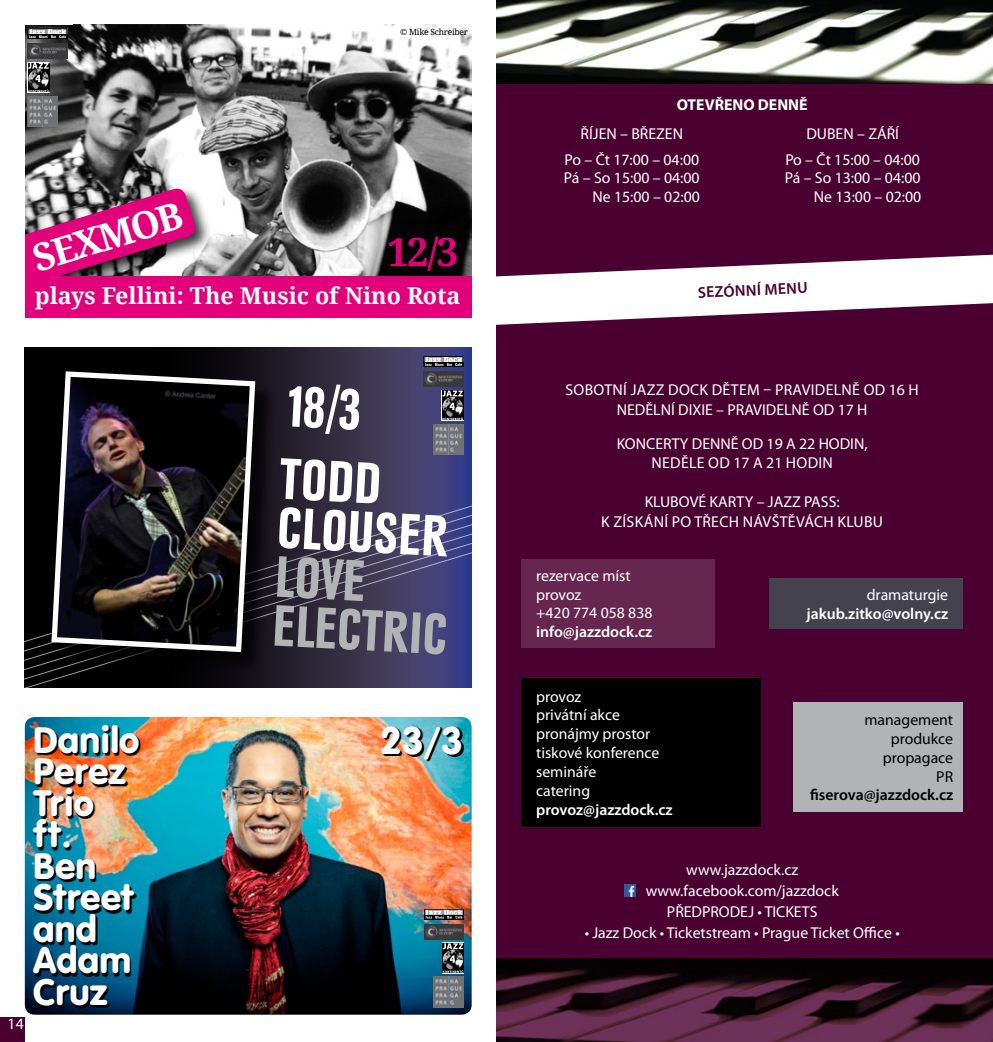
<style>
.page{position:relative;width:993px;height:1042px;background:#fff}
.page>*{position:absolute;margin:0;border:0;box-sizing:border-box;transform-origin:0 0}
.t1{font:700 condensed 60.73px/49px "URW Grotesk TEE";color:#fff}
.t2{font:700 condensed 60.73px/49px "URW Grotesk TEE";color:#b1b3b4}
.t3{font:40.25px "VAG Rundschrift DEE";color:#fff}
.t4{font:38.5px/31.5px "VAG Rundschrift DEE";color:#fff}
.t5{font:700 38.5px "Droid Serif";color:#e2007a}
.t6{font:700 37.27px "Droid Serif";color:#fff}
.t7{font:700 23.28px "Droid Serif";color:#fff}
.t8{font:15.75px/18.7px "Myriad Pro";color:#fff}
.t9{font:600 15.75px "Myriad Pro";color:#fff}
.t10{font:15.75px/18.7px "Myriad Pro";color:#000;text-align:right}
.t11{font:600 15.75px "Myriad Pro";color:#000}
.t12{font:700 15.75px "Myriad Pro";color:#fff}
.t13{font:600 15.75px "Myriad Pro";color:#4a0031}
.t14{font:8.4px "Droid Serif";letter-spacing:-.025em;color:#010101}
</style>
<div class="page">
<div style="left:0;top:1017px;width:25px;height:25px;background:#4a0031"></div>
<div style="left:496px;top:0;width:496px;height:1042px;background:#4a0031"></div>
<img style="left:496px;top:0;width:496px;height:83px">
<div style="left:521px;top:559px;width:193px;height:88px;background:#672650"></div>
<div style="left:769px;top:578px;width:193px;height:51px;background:#45424f"></div>
<div style="left:521px;top:678px;width:239px;height:148px;background:#000"></div>
<div style="left:793px;top:702px;width:169px;height:109px;background:#b1b3b4"></div>
<img style="left:496px;top:958px;width:496px;height:84px">
<svg style="left:496px;top:255px;width:496px;height:70px"></svg>
<svg style="left:624px;top:885px;width:11px;height:11px"></svg>
<img style="left:25px;top:25px;width:446px;height:251px">
<div style="left:0;top:186px;width:212px;height:121px;background:#000;opacity:.75"></div>
<svg style="left:25px;top:186px;width:172px;height:90px;background:#b53b7d"></svg>
<div style="left:25px;top:276px;width:446px;height:42px;background:#e2007a"></div>
<svg style="left:25px;top:347px;width:446px;height:154px;background:#2b273f"></svg>
<div style="left:0;top:0;width:25px;height:327px;background:#fff"></div>
<img style="left:25px;top:717px;width:446px;height:297px">
<svg style="left:30px;top:31px;width:35px;height:6px"></svg>
<div style="left:28px;top:29px;width:39px;height:10px;border:1px solid #000"></div>
<svg style="left:425px;top:358px;width:36px;height:7px"></svg>
<div style="left:423px;top:356px;width:40px;height:11px;border:1px solid #000"></div>
<svg style="left:426px;top:911px;width:35px;height:6px"></svg>
<div style="left:424px;top:909px;width:39px;height:10px;border:1px solid #000"></div>
<img style="left:34px;top:727px;width:107px;height:281px">
<img style="left:383px;top:727px;width:80px;height:34px">
<svg style="left:24px;top:501px;width:448px;height:9px;background:#322f4d"></svg>
<svg style="left:24px;top:510px;width:448px;height:9px;background:#34304e"></svg>
<svg style="left:24px;top:519px;width:448px;height:10px;background:#363250"></svg>
<svg style="left:24px;top:529px;width:448px;height:9px;background:#383451"></svg>
<svg style="left:24px;top:538px;width:448px;height:9px;background:#393653"></svg>
<svg style="left:24px;top:547px;width:448px;height:141px;background:#302d48"></svg>
<div style="left:54px;top:374px;width:223px;height:299px;background:#000;opacity:.75"></div>
<img style="left:49px;top:368px;width:209px;height:287px">
<img style="left:28px;top:44px;width:39px;height:15px">
<img style="left:423px;top:371px;width:40px;height:15px">
<img style="left:424px;top:924px;width:39px;height:15px">
<svg style="left:28px;top:62px;width:21px;height:32px"></svg>
<svg style="left:442px;top:390px;width:21px;height:31px"></svg>
<svg style="left:442px;top:943px;width:21px;height:31px"></svg>
<img style="left:28px;top:96px;width:30px;height:30px">
<img style="left:433px;top:424px;width:30px;height:30px">
<img style="left:433px;top:977px;width:30px;height:30px">
<h3 class="t6" style="left:27px;top:237px;width:156px;rotate:-17deg">SEXMOB</h3>
<p class="t14" style="left:400px;top:27px;width:69px">© Mike Schreiber</p>
<h3 class="t5" style="left:387px;top:229px;width:73px">12/3</h3>
<h3 class="t7" style="left:35px;top:282px;width:427px">plays Fellini: The Music of Nino Rota</h3>
<h1 class="t1" style="left:284px;top:383px;width:80px;rotate:3deg">18/3</h1>
<h1 class="t1" style="left:281px;top:455px;width:172px;rotate:3deg">Todd<br>Clouser</h1>
<h1 class="t2" style="left:276px;top:553px;width:182px;rotate:3deg">Love<br>Elect ric</h1>
<p class="t8" style="left:8px;top:1014px;width:18px">14</p>
<h3 class="t4" style="left:33px;top:724px;width:108px">Danilo<br>Perez<br>Trio ft.<br>Ben<br>Street and<br>Adam<br>Cruz</h3>
<h2 class="t3" style="left:380px;top:717px;width:84px">23/3</h2>
<p class="t12" style="left:676px;top:96px;width:132px">OTEVŘENO DENNĚ</p>
<p class="t8" style="left:580px;top:124px;width:104px">ŘÍJEN – BŘEZEN</p>
<p class="t8" style="left:806px;top:124px;width:94px">DUBEN – ZÁŘÍ</p>
<p class="t8" style="left:563px;top:150px;width:137px;text-align:right">Po – Čt 17:00 – 04:00<br>Pá – So 15:00 – 04:00<br>Ne 15:00 – 02:00</p>
<p class="t8" style="left:784px;top:150px;width:138px;text-align:right">Po – Čt 15:00 – 04:00<br>Pá – So 13:00 – 04:00<br>Ne 13:00 – 02:00</p>
<p class="t13" style="left:697px;top:284px;width:112px;rotate:-3deg">sezónní menu</p>
<p class="t8" style="left:565px;top:381px;width:10px">sobotní</p>
<p class="t8" style="left:630px;top:381px;width:10px">jazz</p>
<p class="t8" style="left:668px;top:381px;width:11px">dock</p>
<p class="t8" style="left:711px;top:381px;width:30px">dětem</p>
<p class="t8" style="left:763px;top:381px;width:21px">– pravideln</p>
<p class="t8" style="left:616px;top:381px;width:301px;line-height:19.2px;text-indent:235px">ě od 16 h<br>NEDĚLNÍ DIXIE – PRAVIDELNĚ OD 17 H</p>
<p class="t8" style="left:651px;top:434px;width:218px;line-height:19.2px;text-indent:-35px">KONCERTY DENNĚ OD 19 A 22 HODIN, ned</p>
<p class="t8" style="left:680px;top:454px;width:115px">ěle od 17 a 21 hodin</p>
<p class="t8" style="left:644px;top:493px;width:196px">KLUBOVÉ KARTY – JAZZ PASS:</p>
<p class="t8" style="left:601px;top:512px;width:21px">k získ</p>
<p class="t8" style="left:643px;top:512px;width:61px">ánípo třech</p>
<p class="t8" style="left:742px;top:512px;width:105px">návštěvách klubu</p>
<p class="t8" style="left:536px;top:566px;width:118px">rezervace míst provoz<br>+420 774 058 838</p>
<p class="t9" style="left:536px;top:623px;width:118px">info@jazzdock.cz</p>
<p class="t8" style="left:536px;top:687px;width:125px">provoz<br>privátní akce pronájmy prostor tiskové konference semináře<br>catering</p>
<p class="t9" style="left:536px;top:800px;width:138px">provoz@jazzdock.cz</p>
<p class="t8" style="left:866px;top:586px;width:83px">dramaturgie</p>
<p class="t9" style="left:806px;top:605px;width:143px">jakub.zitko@volny.cz</p>
<p class="t10" style="left:864px;top:711px;width:90px">management produkce propagace<br>PR</p>
<p class="t11" style="left:809px;top:786px;width:144px">fiserova@jazzdock.cz</p>
<p class="t8" style="left:645px;top:859px;width:194px;line-height:21px;text-align:center">www.jazzdock.cz www.facebook.com/jazzdock<br>PŘEDPRODEJ • TICKETS</p>
<p class="t8" style="left:584px;top:923px;width:316px">• Jazz Dock • Ticketstream • Prague Ticket Office •</p>
</div>
